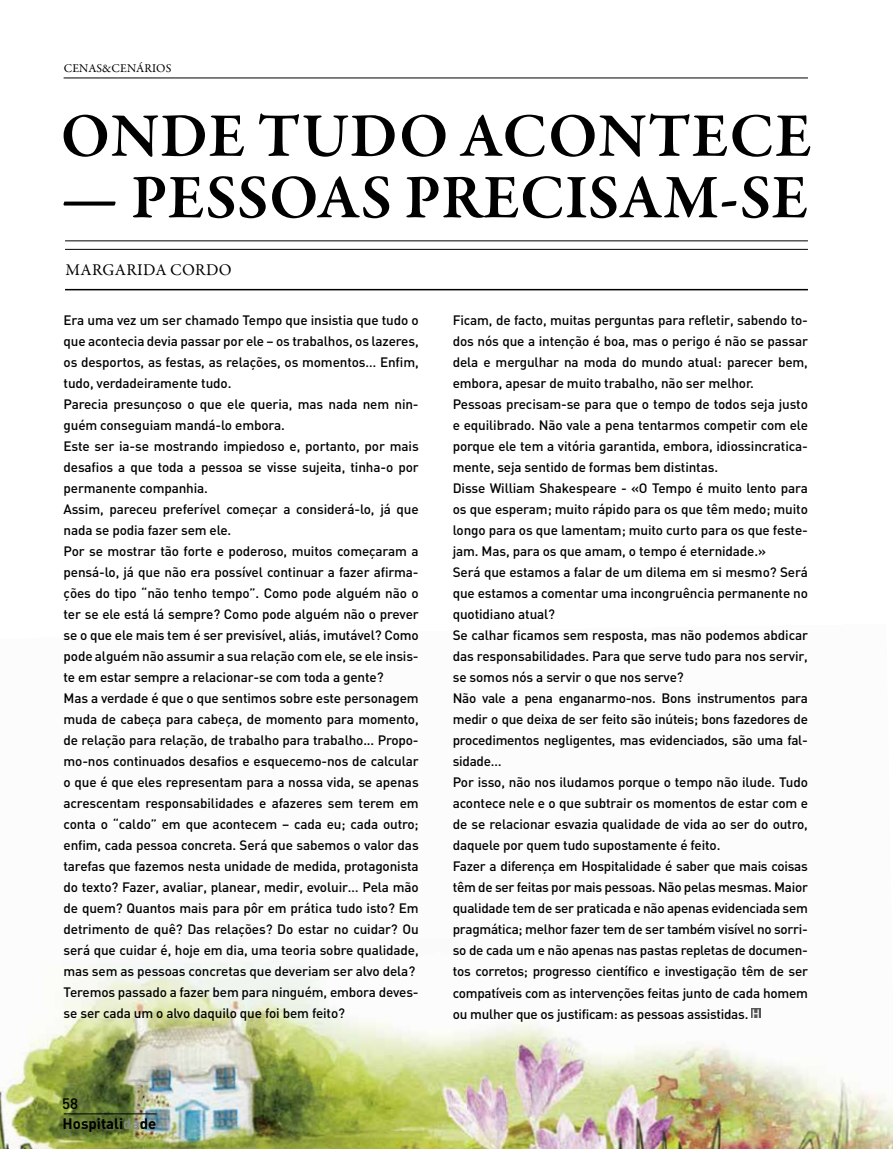
<style>
.page{position:relative;width:893px;height:1149px;background:#fff}
.page>*{position:absolute;margin:0;border:0;box-sizing:border-box;transform-origin:0 0}
.t1{font:600 63px "Garamond Premr Pro";letter-spacing:.01em;color:#000}
.t2{font:16.5px "Garamond Premr Pro";letter-spacing:.02em;color:#000}
.t3{font:700 15px "DIN";color:#000}
.t4{font:500 15px "DIN";color:#000}
.t5{font:500 13.5px/21px "DIN";letter-spacing:-.01em;color:#000}
.t6{font:12px "Garamond Premr Pro";letter-spacing:.01em;color:#000}
.s1{font-size:12px;color:#fff}
.s2{color:#87888a}
</style>
<div class="page">
<img style="left:0;top:962px;width:893px;height:186px">
<hr style="left:64px;top:78px;width:744px;height:1px;background:#000">
<hr style="left:65px;top:240px;width:743px;height:1px;background:#000">
<hr style="left:65px;top:249px;width:743px;height:1px;background:#000">
<hr style="left:65px;top:289px;width:743px;height:1px;background:#000">
<div style="left:751px;top:1008px;width:10px;height:9px;background:#58585a"></div>
<hr style="left:64px;top:1113px;width:93px;height:1px;background:#000">
<p class="t6" style="left:64px;top:61px;width:109px">CENAS&amp;CENÁRIOS</p>
<h1 class="t1" style="left:61px;top:98px;width:753px">ONDE TUDO ACONTECE</h1>
<h1 class="t1" style="left:60px;top:159px;width:749px">— PESSOAS PRECISAM-SE</h1>
<p class="t2" style="left:66px;top:260px;width:168px">MARGARIDA CORDO</p>
<p class="t5" style="left:64px;top:308px;width:357px">Era uma vez um ser chamado Tempo que insistia que tudo o que acontecia devia passar por ele – os trabalhos, os lazeres, os desportos, as festas, as relações, os momentos… Enfim, tudo, verdadeiramente tudo.<br>Parecia presunçoso o que ele queria, mas nada nem nin&shy;guém conseguiam mandá-lo embora.<br>Este ser ia-se mostrando impiedoso e, portanto, por mais desafios a que toda a pessoa se visse sujeita, tinha-o por permanente companhia.<br>Assim, pareceu preferível começar a considerá-lo, já que nada se podia fazer sem ele.<br>Por se mostrar tão forte e poderoso, muitos começaram a pensá-lo, já que não era possível continuar a fazer afirma&shy;ções do tipo “não tenho tempo”. Como pode alguém não o ter se ele está lá sempre? Como pode alguém não o prever se o que ele mais tem é ser previsível, aliás, imutável? Como pode alguém não assumir a sua relação com ele, se ele insis&shy;te em estar sempre a relacionar-se com toda a gente?<br>Mas a verdade é que o que sentimos sobre este personagem muda de cabeça para cabeça, de momento para momento, de relação para relação, de trabalho para trabalho... Propo&shy;mo-nos continuados desafios e esquecemo-nos de calcular o que é que eles representam para a nossa vida, se apenas acrescentam responsabilidades e afazeres sem terem em conta o “caldo” em que acontecem – cada eu; cada outro; enfim, cada pessoa concreta. Será que sabemos o valor das tarefas que fazemos nesta unidade de medida, protagonista do texto? Fazer, avaliar, planear, medir, evoluir… Pela mão de quem? Quantos mais para pôr em prática tudo isto? Em detrimento de quê? Das relações? Do estar no cuidar? Ou será que cuidar é, hoje em dia, uma teoria sobre qualidade, mas sem as pessoas concretas que deveriam ser alvo dela?<br>Teremos passado a fazer bem para ninguém, embora deves&shy;se ser cada um o alvo daquilo que foi bem feito?</p>
<p class="t5" style="left:453px;top:309px;width:357px">Ficam, de facto, muitas perguntas para refletir, sabendo to&shy;dos nós que a intenção é boa, mas o perigo é não se passar dela e mergulhar na moda do mundo atual: parecer bem, embora, apesar de muito trabalho, não ser melhor.<br>Pessoas precisam-se para que o tempo de todos seja justo e equilibrado. Não vale a pena tentarmos competir com ele porque ele tem a vitória garantida, embora, idiossincratica&shy;mente, seja sentido de formas bem distintas.<br>Disse William Shakespeare - «O Tempo é muito lento para os que esperam; muito rápido para os que têm medo; muito longo para os que lamentam; muito curto para os que feste&shy;jam. Mas, para os que amam, o tempo é eternidade.»<br>Será que estamos a falar de um dilema em si mesmo? Será que estamos a comentar uma incongruência permanente no quotidiano atual?<br>Se calhar ficamos sem resposta, mas não podemos abdicar das responsabilidades. Para que serve tudo para nos servir, se somos nós a servir o que nos serve?<br>Não vale a pena enganarmo-nos. Bons instrumentos para medir o que deixa de ser feito são inúteis; bons fazedores de procedimentos negligentes, mas evidenciados, são uma fal&shy;sidade…<br>Por isso, não nos iludamos porque o tempo não ilude. Tudo acontece nele e o que subtrair os momentos de estar com e de se relacionar esvazia qualidade de vida ao ser do outro, daquele por quem tudo supostamente é feito.<br>Fazer a diferença em Hospitalidade é saber que mais coisas têm de ser feitas por mais pessoas. Não pelas mesmas. Maior qualidade tem de ser praticada e não apenas evidenciada sem pragmática; melhor fazer tem de ser também visível no sorri&shy;so de cada um e não apenas nas pastas repletas de documen&shy;tos corretos; progresso científico e investigação têm de ser compatíveis com as intervenções feitas junto de cada homem ou mulher que os justificam: as pessoas assistidas. <span class="s1">H</span></p>
<p class="t4" style="left:62px;top:1093px;width:17px">58</p>
<p class="t3" style="left:63px;top:1113px;width:95px">Hospitali<span class="s2">da</span>de</p>
</div>
